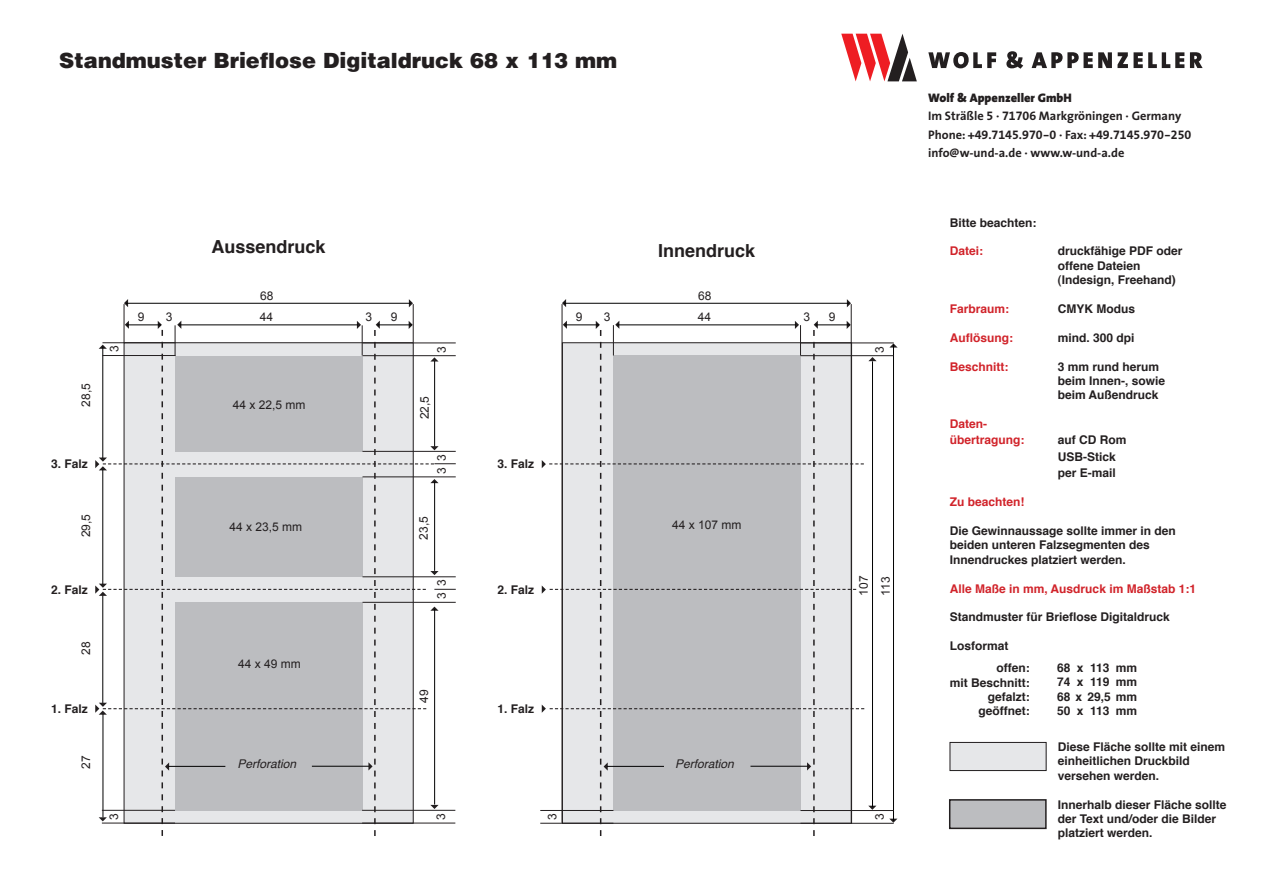
<style>
.page{position:relative;width:1263px;height:893px;background:#fff}
.page>*{position:absolute;margin:0;border:0;box-sizing:border-box;transform-origin:0 0}
.t1{font:900 21px "Helvetica";color:#231f20}
.t2{font:700 18px "Helvetica";color:#231f20}
.t3{font:700 12.45px "The Sans";color:#231f20}
.t4{font:12.45px "The Sans Bold Expert";color:#231f20}
.t5{font:900 12.45px "The Sans";color:#231f20}
.t6{font:700 12px/16.2px "Helvetica";color:#231f20}
.t7{font:700 12px "Helvetica";color:#d1232a}
.t8{font:12px "Arial";color:#231f20}
.t9{font:italic 12px "Helvetica";color:#231f20}
.s1{font-family:"The Sans Bold Expert";font-weight:400}
.s2{font-family:"The Sans";font-weight:700}
</style>
<div class="page">
<hr style="left:562px;top:304px;width:1px;height:519px;background:#231f20">
<hr style="left:124px;top:304px;width:1px;height:39px;background:#231f20">
<hr style="left:413px;top:304px;width:1px;height:38px;background:#231f20">
<svg style="left:409px;top:299px;width:4px;height:8px"></svg>
<svg style="left:124px;top:299px;width:4px;height:8px"></svg>
<hr style="left:126px;top:303px;width:285px;height:1px;background:#000">
<svg style="left:847px;top:299px;width:4px;height:8px"></svg>
<svg style="left:562px;top:299px;width:4px;height:8px"></svg>
<hr style="left:564px;top:303px;width:285px;height:1px;background:#000">
<svg style="left:889px;top:344px;width:9px;height:4px"></svg>
<svg style="left:889px;top:819px;width:8px;height:4px"></svg>
<hr style="left:893px;top:344px;width:1px;height:477px;background:#000">
<hr style="left:800px;top:355px;width:94px;height:1px;background:#231f20">
<hr style="left:800px;top:343px;width:94px;height:1px;background:#231f20">
<hr style="left:800px;top:823px;width:94px;height:1px;background:#231f20">
<hr style="left:800px;top:810px;width:94px;height:1px;background:#231f20">
<svg style="left:928px;top:52px;width:68px;height:16px"></svg>
<svg style="left:1006px;top:51px;width:17px;height:18px"></svg>
<svg style="left:1031px;top:52px;width:153px;height:16px"></svg>
<svg style="left:1190px;top:52px;width:12px;height:16px"></svg>
<svg style="left:841px;top:34px;width:76px;height:47px"></svg>
<div style="left:950px;top:800px;width:96px;height:28px;background:#bcbdc0"></div>
<div style="left:949px;top:799px;width:98px;height:30px;border:2px solid #231f20"></div>
<div style="left:950px;top:742px;width:96px;height:28px;background:#e6e7e9"></div>
<div style="left:950px;top:742px;width:96px;height:29px;border:1px solid #231f20"></div>
<svg style="left:95px;top:321px;width:361px;height:515px"></svg>
<hr style="left:102px;top:823px;width:73px;height:1px;background:#231f20">
<hr style="left:102px;top:810px;width:73px;height:1px;background:#231f20">
<hr style="left:102px;top:355px;width:74px;height:1px;background:#231f20">
<hr style="left:102px;top:342px;width:74px;height:1px;background:#231f20">
<svg style="left:542px;top:321px;width:335px;height:515px"></svg>
<hr style="left:540px;top:823px;width:73px;height:1px;background:#231f20">
<hr style="left:540px;top:810px;width:73px;height:1px;background:#231f20">
<hr style="left:851px;top:304px;width:1px;height:519px;background:#231f20">
<hr style="left:613px;top:325px;width:1px;height:30px;background:#231f20">
<hr style="left:800px;top:325px;width:1px;height:30px;background:#231f20">
<p class="t1" style="left:59px;top:47px;width:559px">Standmuster Brieflose Digitaldruck 68 x 113 mm</p>
<p class="t2" style="left:212px;top:235px;width:116px">Aussendruck</p>
<p class="t2" style="left:658px;top:238px;width:99px">Innendruck</p>
<p class="t8" style="left:260px;top:289px;width:15px">68</p>
<p class="t8" style="left:698px;top:289px;width:15px">68</p>
<p class="t8" style="left:138px;top:310px;width:8px">9</p>
<p class="t8" style="left:166px;top:310px;width:8px">3</p>
<p class="t8" style="left:260px;top:310px;width:15px">44</p>
<p class="t8" style="left:366px;top:310px;width:8px">3</p>
<p class="t8" style="left:391px;top:310px;width:8px">9</p>
<p class="t8" style="left:576px;top:310px;width:8px">9</p>
<p class="t8" style="left:604px;top:310px;width:8px">3</p>
<p class="t8" style="left:698px;top:310px;width:15px">44</p>
<p class="t8" style="left:803px;top:310px;width:8px">3</p>
<p class="t8" style="left:829px;top:310px;width:8px">9</p>
<p class="t8" style="left:108px;top:352px;width:8px;rotate:-90deg">3</p>
<p class="t8" style="left:435px;top:352px;width:8px;rotate:-90deg">3</p>
<p class="t8" style="left:873px;top:352px;width:8px;rotate:-90deg">3</p>
<p class="t8" style="left:79px;top:407px;width:25px;rotate:-90deg">28,5</p>
<p class="t8" style="left:233px;top:398px;width:74px">44 x 22,5 mm</p>
<p class="t8" style="left:418px;top:419px;width:25px;rotate:-90deg">22,5</p>
<p class="t6" style="left:51px;top:457px;width:38px">3. Falz</p>
<p class="t8" style="left:435px;top:461px;width:8px;rotate:-90deg">3</p>
<p class="t8" style="left:435px;top:474px;width:8px;rotate:-90deg">3</p>
<p class="t6" style="left:497px;top:457px;width:38px">3. Falz</p>
<p class="t8" style="left:79px;top:537px;width:25px;rotate:-90deg">29,5</p>
<p class="t8" style="left:229px;top:520px;width:74px">44 x 23,5 mm</p>
<p class="t8" style="left:417px;top:540px;width:25px;rotate:-90deg">23,5</p>
<p class="t8" style="left:672px;top:518px;width:71px">44 x 107 mm</p>
<p class="t6" style="left:51px;top:582px;width:38px">2. Falz</p>
<p class="t8" style="left:435px;top:586px;width:8px;rotate:-90deg">3</p>
<p class="t8" style="left:435px;top:599px;width:8px;rotate:-90deg">3</p>
<p class="t6" style="left:497px;top:582px;width:38px">2. Falz</p>
<p class="t8" style="left:857px;top:596px;width:22px;rotate:-90deg">107</p>
<p class="t8" style="left:879px;top:596px;width:21px;rotate:-90deg">113</p>
<p class="t8" style="left:79px;top:655px;width:15px;rotate:-90deg">28</p>
<p class="t8" style="left:238px;top:657px;width:64px">44 x 49 mm</p>
<p class="t6" style="left:51px;top:701px;width:38px">1. Falz</p>
<p class="t8" style="left:417px;top:703px;width:15px;rotate:-90deg">49</p>
<p class="t6" style="left:497px;top:701px;width:38px">1. Falz</p>
<p class="t8" style="left:79px;top:769px;width:15px;rotate:-90deg">27</p>
<p class="t9" style="left:237px;top:755px;width:60px">Perforation</p>
<p class="t9" style="left:675px;top:754px;width:60px">Perforation</p>
<p class="t8" style="left:107px;top:820px;width:8px;rotate:-90deg">3</p>
<p class="t8" style="left:434px;top:820px;width:8px;rotate:-90deg">3</p>
<p class="t8" style="left:545px;top:820px;width:8px;rotate:-90deg">3</p>
<p class="t8" style="left:873px;top:820px;width:8px;rotate:-90deg">3</p>
<p class="t5" style="left:928px;top:87px;width:145px">Wolf &amp; Appenzeller GmbH</p>
<p class="t3" style="left:928px;top:106px;width:255px">Im Sträßle <span class="s1">5</span> · <span class="s1">71706</span> Markgröningen · Germany</p>
<p class="t4" style="left:928px;top:124px;width:265px"><span class="s2">Phone: +</span>49.7145.970-0 <span class="s2">· Fax: +</span>49.7145.970-250</p>
<p class="t3" style="left:928px;top:142px;width:198px">info@w-und-a.de · www.w-und-a.de</p>
<p class="t6" style="left:950px;top:215px;width:88px">Bitte beachten:</p>
<p class="t7" style="left:950px;top:243px;width:35px">Datei:</p>
<p class="t6" style="left:1058px;top:244px;width:126px">druckfähige PDF oder</p>
<p class="t6" style="left:1058px;top:258px;width:84px">offene Dateien</p>
<p class="t6" style="left:1058px;top:273px;width:120px">(Indesign, Freehand)</p>
<p class="t7" style="left:950px;top:301px;width:61px">Farbraum:</p>
<p class="t6" style="left:1058px;top:301px;width:79px">CMYK Modus</p>
<p class="t7" style="left:950px;top:329px;width:65px">Auflösung:</p>
<p class="t6" style="left:1058px;top:330px;width:78px">mind. 300 dpi</p>
<p class="t7" style="left:950px;top:358px;width:60px">Beschnitt:</p>
<p class="t6" style="left:1058px;top:359px;width:103px">3 mm rund herum</p>
<p class="t6" style="left:1058px;top:373px;width:109px">beim Innen-, sowie</p>
<p class="t6" style="left:1058px;top:388px;width:102px">beim Außendruck</p>
<p class="t7" style="left:950px;top:416px;width:39px">Daten-</p>
<p class="t7" style="left:950px;top:432px;width:76px">übertragung:</p>
<p class="t6" style="left:1058px;top:433px;width:70px">auf CD Rom</p>
<p class="t6" style="left:1058px;top:449px;width:60px">USB-Stick per E-mail</p>
<p class="t7" style="left:950px;top:494px;width:76px">Zu beachten!</p>
<p class="t6" style="left:950px;top:523px;width:228px">Die Gewinnaussage sollte immer in den</p>
<p class="t6" style="left:950px;top:538px;width:202px">beiden unteren Falzsegmenten des</p>
<p class="t6" style="left:950px;top:552px;width:178px">Innendruckes platziert werden.</p>
<p class="t7" style="left:950px;top:580px;width:248px">Alle Maße in mm, Ausdruck im Maßstab 1:1</p>
<p class="t6" style="left:950px;top:610px;width:222px">Standmuster für Brieflose Digitaldruck</p>
<p class="t6" style="left:950px;top:639px;width:60px">Losformat</p>
<p class="t6" style="left:996px;top:661px;width:35px">offen:</p>
<p class="t6" style="left:950px;top:675px;width:82px">mit Beschnitt:</p>
<p class="t6" style="left:988px;top:689px;width:43px">gefalzt:</p>
<p class="t6" style="left:978px;top:704px;width:53px">geöffnet:</p>
<p class="t6" style="left:1057px;top:660px;width:82px">68 x 113 mm</p>
<p class="t6" style="left:1057px;top:675px;width:82px">74 x 119 mm</p>
<p class="t6" style="left:1057px;top:689px;width:82px">68 x 29,5 mm</p>
<p class="t6" style="left:1057px;top:704px;width:82px">50 x 113 mm</p>
<p class="t6" style="left:1058px;top:739px;width:169px">Diese Fläche sollte mit einem</p>
<p class="t6" style="left:1058px;top:754px;width:134px">einheitlichen Druckbild</p>
<p class="t6" style="left:1058px;top:768px;width:103px">versehen werden.</p>
<p class="t6" style="left:1058px;top:797px;width:170px">Innerhalb dieser Fläche sollte</p>
<p class="t6" style="left:1058px;top:811px;width:160px">der Text und/oder die Bilder</p>
<p class="t6" style="left:1058px;top:826px;width:96px">platziert werden.</p>
</div>
